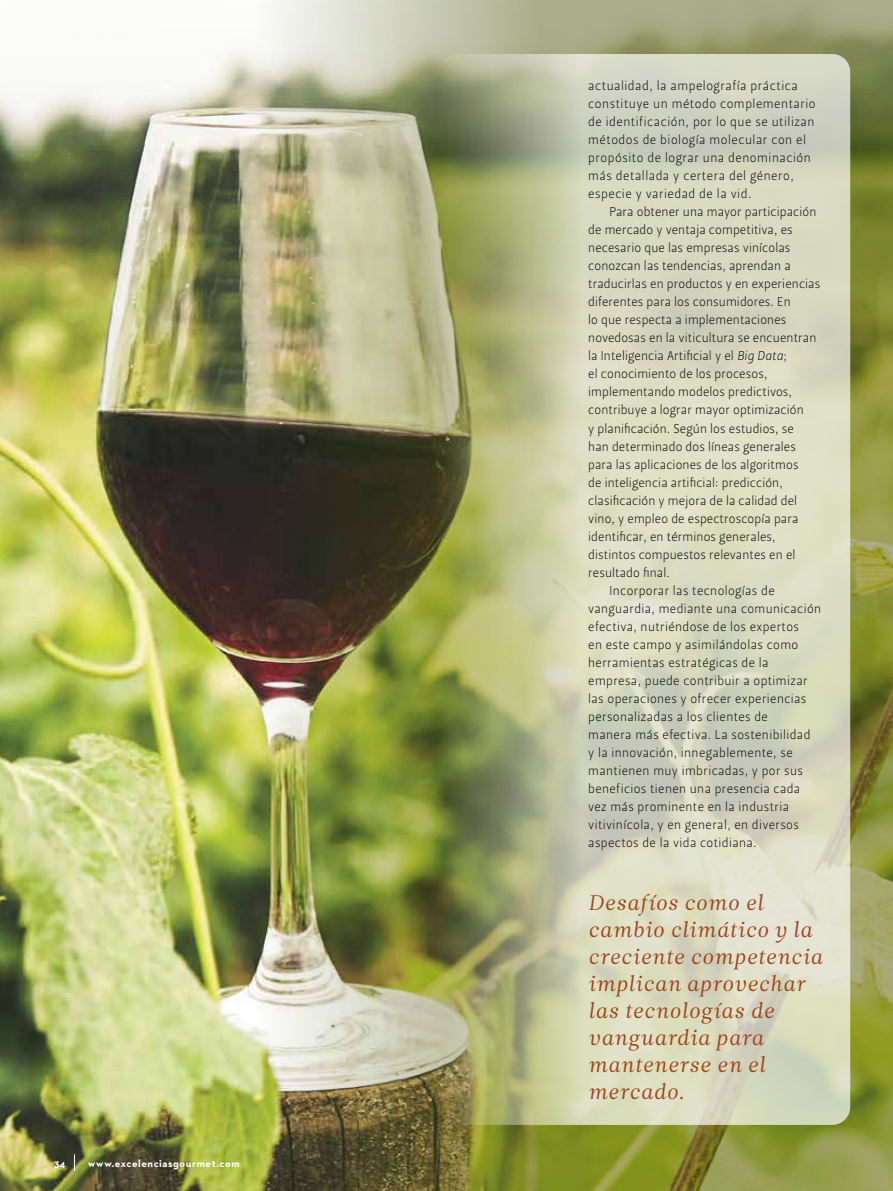
<style>
.page{position:relative;width:893px;height:1191px;background:#fff}
.page>*{position:absolute;margin:0;border:0;box-sizing:border-box;transform-origin:0 0}
.t1{font:21px/27px "Leitura News Italic 1";letter-spacing:.035em;color:#9f451a}
.t2{font:12.75px "Leitura Sans Grot 1";letter-spacing:.01em;color:#000}
.t3{font:12.75px "Leitura Sans Grot 1";letter-spacing:.03em;color:#000}
.t4{font:12.75px/18px "Leitura Sans Grot 1";letter-spacing:.04em;color:#000}
.t5{font:700 10.5px "Neutraface 2 Text";letter-spacing:.055em;color:#fff}
.s1{font-family:"Leitura Sans Italic 1"}
</style>
<div class="page">
<img style="left:0;top:49px;width:256px;height:1142px">
<img style="left:256px;top:0;width:637px;height:1191px">
<svg style="left:438px;top:54px;width:412px;height:1070px;background:#c7caa9"></svg>
<svg style="left:74px;top:1154px;width:1px;height:16px"></svg>
<p class="t5" style="left:54px;top:1156px;width:13px">34</p>
<p class="t5" style="left:88px;top:1156px;width:153px">www.excelenciasgourmet.com</p>
<p class="t4" style="left:588px;top:77px;width:229px">actualidad, la ampelografía práctica constituye un método complementario de identificación, por lo que se utilizan métodos de biología molecular con el propósito de lograr una denominación más detallada y certera del género, especie y variedad de la vid.</p>
<p class="t2" style="left:609px;top:205px;width:208px">Para obtener una mayor participación</p>
<p class="t2" style="left:588px;top:223px;width:206px">de mercado y ventaja competitiva, es</p>
<p class="t2" style="left:588px;top:241px;width:204px">necesario que las empresas vinícolas</p>
<p class="t2" style="left:588px;top:259px;width:204px">conozcan las tendencias, aprendan a</p>
<p class="t2" style="left:588px;top:277px;width:234px">traducirlas en productos y en experiencias</p>
<p class="t2" style="left:588px;top:295px;width:204px">diferentes para los consumidores. En</p>
<p class="t2" style="left:588px;top:313px;width:200px">lo que respecta a implementaciones</p>
<p class="t2" style="left:588px;top:331px;width:230px">novedosas en la viticultura se encuentran</p>
<p class="t2" style="left:588px;top:349px;width:200px">la Inteligencia Artificial y el <span class="s1">Big Data</span>;</p>
<p class="t2" style="left:588px;top:367px;width:181px">el conocimiento de los procesos,</p>
<p class="t2" style="left:588px;top:385px;width:205px">implementando modelos predictivos,</p>
<p class="t2" style="left:588px;top:403px;width:217px">contribuye a lograr mayor optimización</p>
<p class="t2" style="left:588px;top:421px;width:207px">y planificación. Según los estudios, se</p>
<p class="t2" style="left:588px;top:439px;width:209px">han determinado dos líneas generales</p>
<p class="t2" style="left:588px;top:457px;width:212px">para las aplicaciones de los algoritmos</p>
<p class="t2" style="left:588px;top:475px;width:196px">de inteligencia artificial: predicción,</p>
<p class="t2" style="left:588px;top:493px;width:210px">clasificación y mejora de la calidad del</p>
<p class="t2" style="left:588px;top:511px;width:212px">vino, y empleo de espectroscopía para</p>
<p class="t2" style="left:588px;top:529px;width:189px">identificar, en términos generales,</p>
<p class="t2" style="left:588px;top:547px;width:209px">distintos compuestos relevantes en el</p>
<p class="t2" style="left:588px;top:565px;width:83px">resultado final.</p>
<p class="t3" style="left:609px;top:583px;width:167px">Incorporar las tecnologías de</p>
<p class="t3" style="left:588px;top:601px;width:234px">vanguardia, mediante una comunicación</p>
<p class="t3" style="left:588px;top:619px;width:212px">efectiva, nutriéndose de los expertos</p>
<p class="t3" style="left:588px;top:637px;width:212px">en este campo y asimilándolas como</p>
<p class="t3" style="left:588px;top:655px;width:182px">herramientas estratégicas de la</p>
<p class="t3" style="left:588px;top:673px;width:221px">empresa, puede contribuir a optimizar</p>
<p class="t3" style="left:588px;top:691px;width:220px">las operaciones y ofrecer experiencias</p>
<p class="t3" style="left:588px;top:709px;width:181px">personalizadas a los clientes de</p>
<p class="t3" style="left:588px;top:727px;width:224px">manera más efectiva. La sostenibilidad</p>
<p class="t3" style="left:588px;top:745px;width:206px">y la innovación, innegablemente, se</p>
<p class="t3" style="left:588px;top:763px;width:216px">mantienen muy imbricadas, y por sus</p>
<p class="t3" style="left:588px;top:781px;width:214px">beneficios tienen una presencia cada</p>
<p class="t3" style="left:588px;top:799px;width:202px">vez más prominente en la industria</p>
<p class="t3" style="left:588px;top:817px;width:212px">vitivinícola, y en general, en diversos</p>
<p class="t3" style="left:588px;top:835px;width:170px">aspectos de la vida cotidiana.</p>
<h1 class="t1" style="left:588px;top:889px;width:236px">Desafíos como el cambio climático y la creciente competencia implican aprovechar las tecnologías de vanguardia para mantenerse en el mercado.</h1>
</div>
